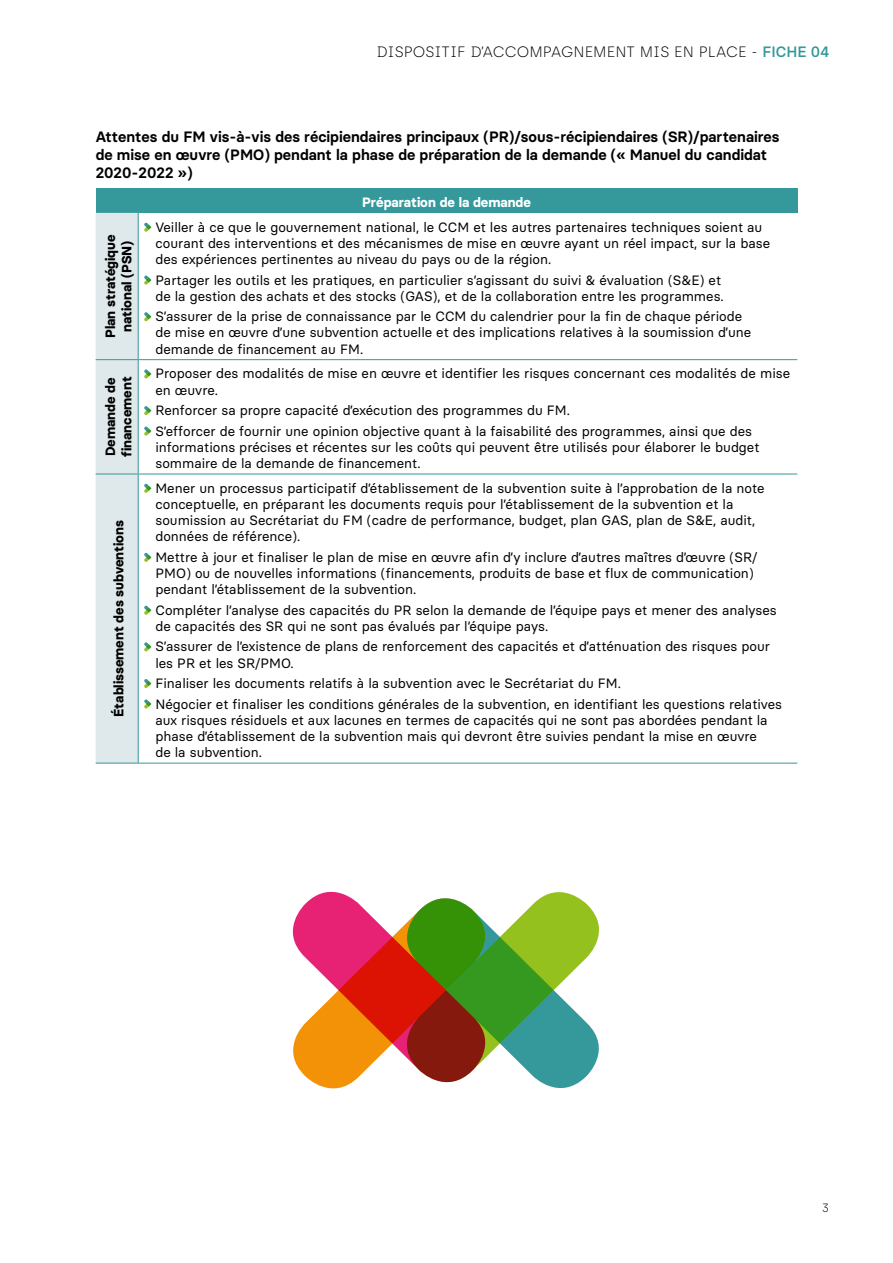
<style>
.page{position:relative;width:893px;height:1263px;background:#fff}
.page>*{position:absolute;margin:0;border:0;box-sizing:border-box;transform-origin:0 0}
.t1{font:600 15px/18px "Basier Circle";color:#000}
.t2{font:100 15px "Archia";color:#000}
.t3{font:13.5px/16.2px "Basier Circle";color:#000}
.t4{font:700 13.5px/16.2px "Basier Circle";color:#000;text-align:center}
.t5{font:700 13.5px "Basier Circle";color:#fff}
.t6{font:100 12px "Archia";color:#000}
.s1{font-family:"Basier Circle";font-weight:500;color:#35989b}
</style>
<div class="page">
<div style="left:96px;top:188px;width:701px;height:25px;background:#35989b"></div>
<hr style="left:96px;top:763px;width:42px;height:1px;background:#35989b">
<hr style="left:138px;top:359px;width:659px;height:1px;background:#35989b">
<hr style="left:138px;top:474px;width:659px;height:1px;background:#35989b">
<hr style="left:138px;top:763px;width:659px;height:1px;background:#35989b">
<svg style="left:96px;top:213px;width:55px;height:550px"></svg>
<svg style="left:500px;top:892px;width:99px;height:196px"></svg>
<svg style="left:292px;top:891px;width:208px;height:198px"></svg>
<p class="t2" style="left:377px;top:43px;width:454px">DISPOSITIF D’ACCOMPAGNEMENT MIS EN PLACE - <span class="s1">FICHE 04</span></p>
<p class="t1" style="left:96px;top:127px;width:685px">Attentes du FM vis-à-vis des récipiendaires principaux (PR)/sous-récipiendaires (SR)/partenaires de mise en œuvre (PMO) pendant la phase de préparation de la demande (« Manuel du candidat<br>2020-2022 »)</p>
<p class="t5" style="left:362px;top:194px;width:170px">Préparation de la demande</p>
<p class="t4" style="left:102px;top:338px;width:105px;rotate:-90deg">Plan stratégique national (PSN)</p>
<p class="t3" style="left:155px;top:219px;width:616px">Veiller à ce que le gouvernement national, le CCM et les autres partenaires techniques soient au courant des interventions et des mécanismes de mise en œuvre ayant un réel impact, sur la base des expériences pertinentes au niveau du pays ou de la région.</p>
<p class="t3" style="left:155px;top:272px;width:570px">Partager les outils et les pratiques, en particulier s’agissant du suivi &amp; évaluation (S&amp;E) et de la gestion des achats et des stocks (GAS), et de la collaboration entre les programmes.</p>
<p class="t3" style="left:155px;top:308px;width:597px">S’assurer de la prise de connaissance par le CCM du calendrier pour la fin de chaque période de mise en œuvre d’une subvention actuelle et des implications relatives à la soumission d’une demande de financement au FM.</p>
<p class="t4" style="left:102px;top:457px;width:82px;text-align:left;rotate:-90deg">Demande de financement</p>
<p class="t3" style="left:155px;top:365px;width:636px">Proposer des modalités de mise en œuvre et identifier les risques concernant ces modalités de mise en œuvre.</p>
<p class="t3" style="left:155px;top:400px;width:598px;line-height:20.4px">Renforcer sa propre capacité d’exécution des programmes du FM.<br>S’efforcer de fournir une opinion objective quant à la faisabilité des programmes, ainsi que des</p>
<p class="t3" style="left:155px;top:439px;width:606px">informations précises et récentes sur les coûts qui peuvent être utilisés pour élaborer le budget sommaire de la demande de financement.</p>
<p class="t4" style="left:110px;top:717px;width:198px;rotate:-90deg">Établissement des subventions</p>
<p class="t3" style="left:155px;top:480px;width:611px">Mener un processus participatif d’établissement de la subvention suite à l’approbation de la note conceptuelle, en préparant les documents requis pour l’établissement de la subvention et la soumission au Secrétariat du FM (cadre de performance, budget, plan GAS, plan de S&amp;E, audit, données de référence).</p>
<p class="t3" style="left:155px;top:549px;width:603px">Mettre à jour et finaliser le plan de mise en œuvre afin d’y inclure d’autres maîtres d’œuvre (SR/<br>PMO) ou de nouvelles informations (financements, produits de base et flux de communication) pendant l’établissement de la subvention.</p>
<p class="t3" style="left:155px;top:602px;width:623px">Compléter l’analyse des capacités du PR selon la demande de l’équipe pays et mener des analyses de capacités des SR qui ne sont pas évalués par l’équipe pays.</p>
<p class="t3" style="left:155px;top:638px;width:616px">S’assurer de l’existence de plans de renforcement des capacités et d’atténuation des risques pour les PR et les SR/PMO.</p>
<p class="t3" style="left:155px;top:673px;width:628px;line-height:20.4px">Finaliser les documents relatifs à la subvention avec le Secrétariat du FM.<br>Négocier et finaliser les conditions générales de la subvention, en identifiant les questions relatives</p>
<p class="t3" style="left:155px;top:712px;width:614px">aux risques résiduels et aux lacunes en termes de capacités qui ne sont pas abordées pendant la phase d’établissement de la subvention mais qui devront être suivies pendant la mise en œuvre de la subvention.</p>
<p class="t6" style="left:822px;top:1201px;width:9px">3</p>
</div>
